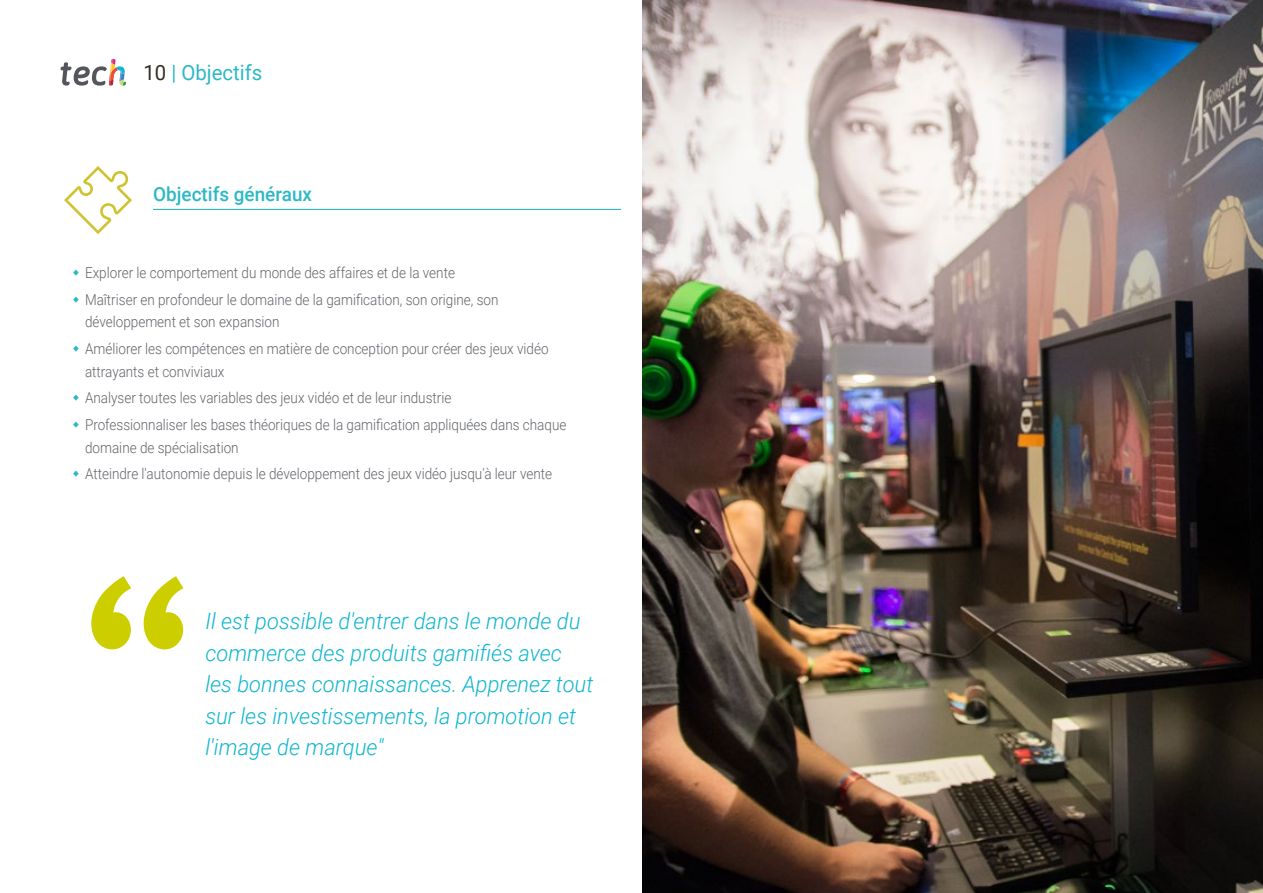
<style>
.page{position:relative;width:1263px;height:893px;background:#fff}
.page>*{position:absolute;margin:0;border:0;box-sizing:border-box;transform-origin:0 0}
.t1{font:italic 300 22.5px/31.5px "Roboto";color:#0fb6cf}
.t2{font:21px "Roboto";color:#2db8c5}
.t3{font:500 19.5px "Roboto";color:#2db8c5}
.t4{font:300 15px/26.7px "Roboto";color:#61646a;scale:.9 1}
.s1{color:#312e20}
</style>
<div class="page">
<hr style="left:153px;top:209px;width:468px;height:1px;background:#2db8c5">
<svg style="left:64px;top:166px;width:68px;height:68px"></svg>
<img style="left:642px;top:0;width:621px;height:893px">
<svg style="left:61px;top:59px;width:65px;height:27px"></svg>
<svg style="left:91px;top:576px;width:92px;height:73px"></svg>
<h2 class="t2" style="left:144px;top:57px;width:120px"><span class="s1">10</span> | Objectifs</h2>
<h3 class="t3" style="left:153px;top:180px;width:160px">Objectifs généraux</h3>
<p class="t4" style="left:85px;top:259px;width:461px">Explorer le comportement du monde des affaires et de la vente<br>Maîtriser en profondeur le domaine de la gamification, son origine, son</p>
<p class="t4" style="left:85px;top:308px;width:517px">développement et son expansion<br>Améliorer les compétences en matière de conception pour créer des jeux vidéo</p>
<p class="t4" style="left:85px;top:357px;width:536px">attrayants et conviviaux<br>Analyser toutes les variables des jeux vidéo et de leur industrie<br>Professionnaliser les bases théoriques de la gamification appliquées dans chaque</p>
<p class="t4" style="left:85px;top:433px;width:521px">domaine de spécialisation<br>Atteindre l'autonomie depuis le développement des jeux vidéo jusqu'à leur vente</p>
<h1 class="t1" style="left:205px;top:605px;width:389px">Il est possible d'entrer dans le monde du commerce des produits gamifiés avec les bonnes connaissances. Apprenez tout sur les investissements, la promotion et l'image de marque"</h1>
</div>
